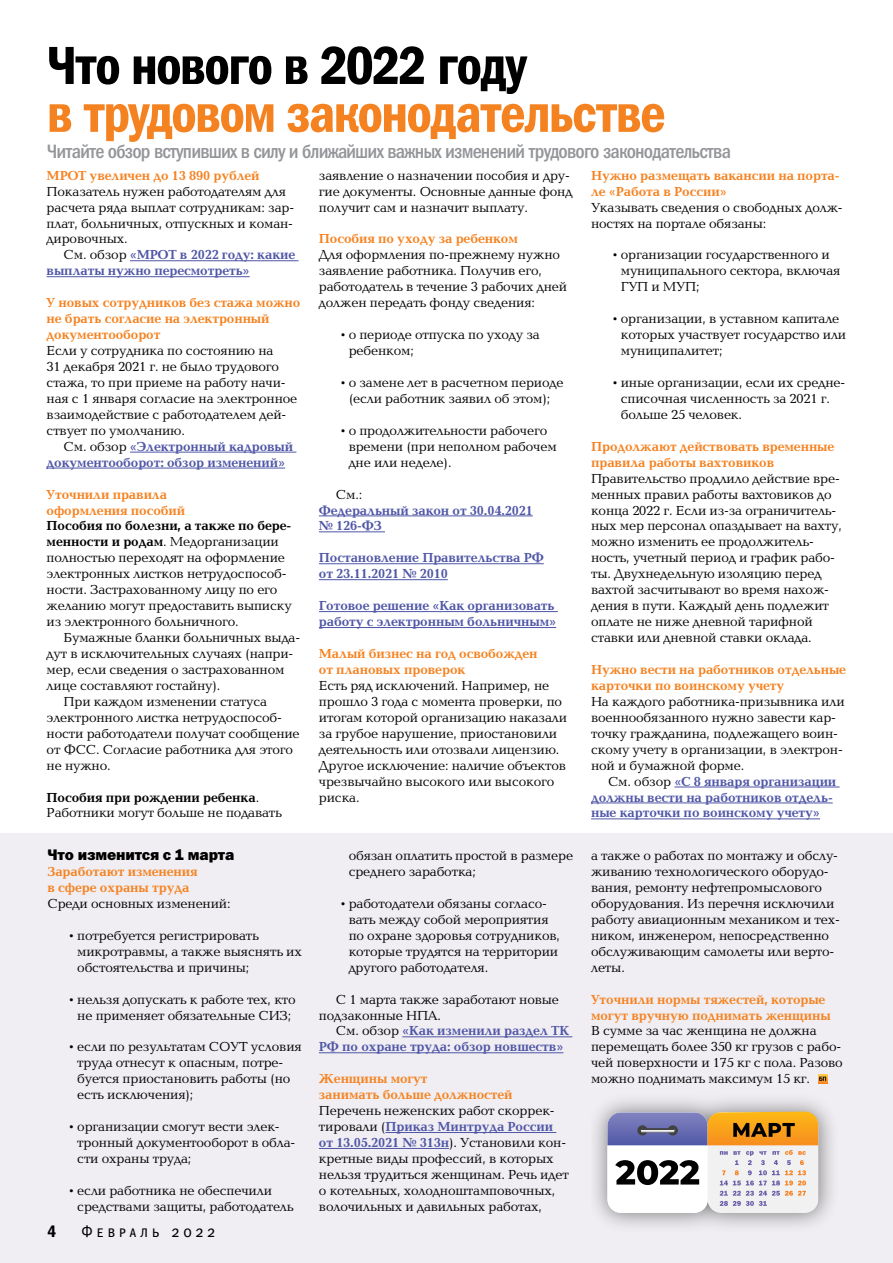
<style>
.page{position:relative;width:893px;height:1263px;background:#fff}
.page>*{position:absolute;margin:0;border:0;box-sizing:border-box;transform-origin:0 0}
.t1{font:54px "Franklin Gothic Demi Cond C";letter-spacing:-.035em;color:#f58220}
.t2{font:54px "Franklin Gothic Demi Cond C";letter-spacing:-.035em;color:#000}
.t3{font:19.5px "Franklin Gothic Medi Cond C";letter-spacing:-.04em;color:#939598}
.t4{font:16.5px "Franklin Gothic Book Cond SCC";letter-spacing:.25em;color:#000}
.t5{font:16.5px "Franklin Gothic Demi Cond C";color:#000}
.t6{font:15.3px "Franklin Gothic Heavy C";letter-spacing:-.01em;color:#000}
.t7{font:13.5px/15.9px "Baltica C";letter-spacing:-.01em;color:#000}
.t8{font:700 13.5px/15.9px "Baltica C";letter-spacing:-.01em;color:#f58220}
.t9{font:700 13.5px/15.9px "Baltica C";letter-spacing:-.01em;color:#4f56a6}
.s1{font-weight:400;color:#000}
.s2{font-weight:700}
.s3{font-weight:700;color:#4f56a6}
</style>
<div class="page">
<div style="left:0;top:833px;width:893px;height:430px;background:#f0eef2"></div>
<img style="left:595px;top:1100px;width:237px;height:126px">
<svg style="left:607px;top:1111px;width:211px;height:102px"></svg>
<hr style="left:130px;top:260px;width:169px;height:1px;background:#4f56a6">
<hr style="left:47px;top:276px;width:203px;height:1px;background:#4f56a6">
<hr style="left:130px;top:452px;width:166px;height:1px;background:#4f56a6">
<hr style="left:47px;top:468px;width:238px;height:1px;background:#4f56a6">
<hr style="left:319px;top:516px;width:214px;height:1px;background:#4f56a6">
<hr style="left:319px;top:531px;width:66px;height:1px;background:#4f56a6">
<hr style="left:319px;top:563px;width:225px;height:1px;background:#4f56a6">
<hr style="left:319px;top:579px;width:129px;height:1px;background:#4f56a6">
<hr style="left:319px;top:611px;width:239px;height:1px;background:#4f56a6">
<hr style="left:319px;top:627px;width:237px;height:1px;background:#4f56a6">
<hr style="left:674px;top:787px;width:166px;height:1px;background:#4f56a6">
<hr style="left:591px;top:803px;width:242px;height:1px;background:#4f56a6">
<hr style="left:591px;top:818px;width:229px;height:1px;background:#4f56a6">
<hr style="left:402px;top:1036px;width:170px;height:1px;background:#4f56a6">
<hr style="left:319px;top:1052px;width:244px;height:1px;background:#4f56a6">
<hr style="left:385px;top:1132px;width:171px;height:1px;background:#4f56a6">
<hr style="left:319px;top:1148px;width:130px;height:1px;background:#4f56a6">
<svg style="left:818px;top:1074px;width:9px;height:9px"></svg>
<h1 class="t2" style="left:47px;top:35px;width:481px">Что нового в 2022 году</h1>
<h1 class="t1" style="left:47px;top:83px;width:621px">в трудовом законодательстве</h1>
<h2 class="t3" style="left:47px;top:141px;width:686px">Читайте обзор вступивших в силу и ближайших важных изменений трудового законодательства</h2>
<p class="t8" style="left:47px;top:168px;width:215px">МРОТ увеличен до 13 890 рублей</p>
<p class="t7" style="left:47px;top:184px;width:249px">Показатель нужен работодателям для расчета ряда выплат сотрудникам: зар&shy;плат, больничных, отпускных и коман&shy;дировочных.</p>
<p class="t9" style="left:47px;top:247px;width:250px;text-indent:17px"><span class="s1">См. обзор</span> «МРОТ в 2022 году: какие выплаты нужно пересмотреть»</p>
<p class="t8" style="left:47px;top:295px;width:255px">У новых сотрудников без стажа можно не брать согласие на электронный документооборот</p>
<p class="t7" style="left:47px;top:343px;width:252px">Если у сотрудника по состоянию на<br>31 декабря 2021 г. не было трудового стажа, то при приеме на работу начи&shy;ная с 1 января согласие на электронное взаимодействие с работодателем дей&shy;ствует по умолчанию.</p>
<p class="t9" style="left:47px;top:439px;width:248px;text-indent:17px"><span class="s1">См. обзор</span> «Электронный кадровый документооборот: обзор изменений»</p>
<p class="t8" style="left:47px;top:487px;width:140px">Уточнили правила оформления пособий</p>
<p class="t7" style="left:47px;top:519px;width:247px"><span class="s2">Пособия по болезни, а также по бере&shy;менности и родам</span>. Медорганизации полностью переходят на оформление электронных листков нетрудоспособ&shy;ности. Застрахованному лицу по его желанию могут предоставить выписку из электронного больничного.</p>
<p class="t7" style="left:64px;top:630px;width:238px">Бумажные бланки больничных выда-</p>
<p class="t7" style="left:47px;top:646px;width:248px">дут в исключительных случаях (напри-</p>
<p class="t7" style="left:47px;top:662px;width:239px">мер, если сведения о застрахованном</p>
<p class="t7" style="left:47px;top:678px;width:175px">лице составляют гостайну).</p>
<p class="t7" style="left:64px;top:694px;width:205px">При каждом изменении статуса</p>
<p class="t7" style="left:47px;top:710px;width:237px">электронного листка нетрудоспособ-</p>
<p class="t7" style="left:47px;top:726px;width:255px">ности работодатели получат сообщение</p>
<p class="t7" style="left:47px;top:742px;width:248px">от ФСС. Согласие работника для этого</p>
<p class="t7" style="left:47px;top:758px;width:66px">не нужно.</p>
<p class="t7" style="left:47px;top:790px;width:237px"><span class="s2">Пособия при рождении ребенка</span>.<br>Работники могут больше не подавать</p>
<p class="t7" style="left:319px;top:168px;width:255px">заявление о назначении пособия и дру&shy;гие документы. Основные данные фонд получит сам и назначит выплату.</p>
<p class="t8" style="left:319px;top:232px;width:201px">Пособия по уходу за ребенком</p>
<p class="t7" style="left:319px;top:248px;width:250px">Для оформления по-прежнему нужно заявление работника. Получив его, работодатель в течение 3 рабочих дней должен передать фонду сведения:</p>
<p class="t7" style="left:349px;top:327px;width:193px;text-indent:-11px">•о периоде отпуска по уходу за ребенком;</p>
<p class="t7" style="left:338px;top:375px;width:227px;text-align:center">•о замене лет в расчетном периоде (если работник заявил об этом);</p>
<p class="t7" style="left:349px;top:423px;width:210px;text-indent:-11px">•о продолжительности рабочего времени (при неполном рабочем дне или неделе).</p>
<p class="t7" style="left:336px;top:487px;width:28px">См.:</p>
<p class="t9" style="left:319px;top:503px;width:215px">Федеральный закон от 30.04.2021 № 126-ФЗ</p>
<p class="t9" style="left:319px;top:550px;width:226px">Постановление Правительства РФ от 23.11.2021 № 2010</p>
<p class="t9" style="left:319px;top:598px;width:239px">Готовое решение «Как организовать работу с электронным больничным»</p>
<p class="t8" style="left:319px;top:646px;width:220px">Малый бизнес на год освобожден от плановых проверок</p>
<p class="t7" style="left:319px;top:678px;width:250px">Есть ряд исключений. Например, не прошло 3 года с момента проверки, по итогам которой организацию наказали за грубое нарушение, приостановили деятельность или отозвали лицензию.<br>Другое исключение: наличие объектов чрезвычайно высокого или высокого риска.</p>
<p class="t8" style="left:591px;top:168px;width:250px">Нужно размещать вакансии на порта&shy;ле «Работа в России»</p>
<p class="t7" style="left:591px;top:200px;width:253px">Указывать сведения о свободных долж&shy;ностях на портале обязаны:</p>
<p class="t7" style="left:621px;top:248px;width:221px;text-indent:-11px">•организации государственного и муниципального сектора, включая<br>ГУП и МУП;</p>
<p class="t7" style="left:621px;top:311px;width:227px;text-indent:-11px">•организации, в уставном капитале которых участвует государство или муниципалитет;</p>
<p class="t7" style="left:621px;top:375px;width:226px;text-indent:-11px">•иные организации, если их средне&shy;списочная численность за 2021 г. больше 25 человек.</p>
<p class="t8" style="left:591px;top:439px;width:245px">Продолжают действовать временные правила работы вахтовиков</p>
<p class="t7" style="left:591px;top:471px;width:252px">Правительство продлило действие вре&shy;менных правил работы вахтовиков до конца 2022 г. Если из-за ограничитель&shy;ных мер персонал опаздывает на вахту, можно изменить ее продолжитель&shy;ность, учетный период и график рабо&shy;ты. Двухнедельную изоляцию перед вахтой засчитывают во время нахож&shy;дения в пути. Каждый день подлежит оплате не ниже дневной тарифной ставки или дневной ставки оклада.</p>
<p class="t8" style="left:591px;top:662px;width:257px">Нужно вести на работников отдельные карточки по воинскому учету</p>
<p class="t7" style="left:591px;top:694px;width:255px">На каждого работника-призывника или военнообязанного нужно завести кар&shy;точку гражданина, подлежащего воин&shy;скому учету в организации, в электрон&shy;ной и бумажной форме.</p>
<p class="t9" style="left:591px;top:774px;width:247px;text-indent:17px"><span class="s1">См. обзор</span> «С 8 января организации должны вести на работников отдель&shy;ные карточки по воинскому учету»</p>
<p class="t6" style="left:48px;top:846px;width:188px">Что изменится с 1 марта</p>
<p class="t8" style="left:48px;top:864px;width:152px">Заработают изменения в сфере охраны труда</p>
<p class="t7" style="left:48px;top:896px;width:185px">Среди основных изменений:</p>
<p class="t7" style="left:77px;top:928px;width:226px;text-indent:-11px">•потребуется регистрировать микротравмы, а также выяснять их обстоятельства и причины;</p>
<p class="t7" style="left:67px;top:992px;width:231px;text-align:center">•нельзя допускать к работе тех, кто не применяет обязательные СИЗ;</p>
<p class="t7" style="left:77px;top:1039px;width:226px;text-indent:-11px">•если по результатам СОУТ условия труда отнесут к опасным, потре&shy;буется приостановить работы (но есть исключения);</p>
<p class="t7" style="left:77px;top:1119px;width:219px;text-indent:-11px">•организации смогут вести элек&shy;тронный документооборот в обла&shy;сти охраны труда;</p>
<p class="t7" style="left:77px;top:1183px;width:218px;text-indent:-11px">•если работника не обеспечили средствами защиты, работодатель</p>
<p class="t5" style="left:48px;top:1222px;width:10px">4</p>
<p class="t4" style="left:82px;top:1223px;width:135px">Февраль 2022</p>
<p class="t7" style="left:349px;top:848px;width:226px">обязан оплатить простой в размере среднего заработка;</p>
<p class="t7" style="left:349px;top:896px;width:213px;text-indent:-11px">•работодатели обязаны согласо&shy;вать между собой мероприятия по охране здоровья сотрудников, которые трудятся на территории другого работодателя.</p>
<p class="t7" style="left:319px;top:992px;width:242px;text-indent:17px">С 1 марта также заработают новые подзаконные НПА.</p>
<p class="t9" style="left:319px;top:1023px;width:252px;text-indent:17px"><span class="s1">См. обзор</span> «Как изменили раздел ТК<br>РФ по охране труда: обзор новшеств»</p>
<p class="t8" style="left:319px;top:1071px;width:195px">Женщины могут<br>занимать больше должностей</p>
<p class="t7" style="left:319px;top:1103px;width:251px">Перечень неженских работ скоррек&shy;тировали (<span class="s3">Приказ Минтруда России от 13.05.2021 № 313н</span>). Установили кон&shy;кретные виды профессий, в которых нельзя трудиться женщинам. Речь идет о котельных, холодноштамповочных, волочильных и давильных работах,</p>
<p class="t7" style="left:591px;top:848px;width:250px">а также о работах по монтажу и обслу&shy;живанию технологического оборудо&shy;вания, ремонту нефтепромыслового оборудования. Из перечня исключили работу авиационным механиком и тех&shy;ником, инженером, непосредственно обслуживающим самолеты или верто&shy;леты.</p>
<p class="t8" style="left:591px;top:992px;width:241px">Уточнили нормы тяжестей, которые могут вручную поднимать женщины</p>
<p class="t7" style="left:591px;top:1023px;width:253px">В сумме за час женщина не должна перемещать более 350 кг грузов с рабо&shy;чей поверхности и 175 кг с пола. Разово можно поднимать максимум 15 кг.</p>
</div>
